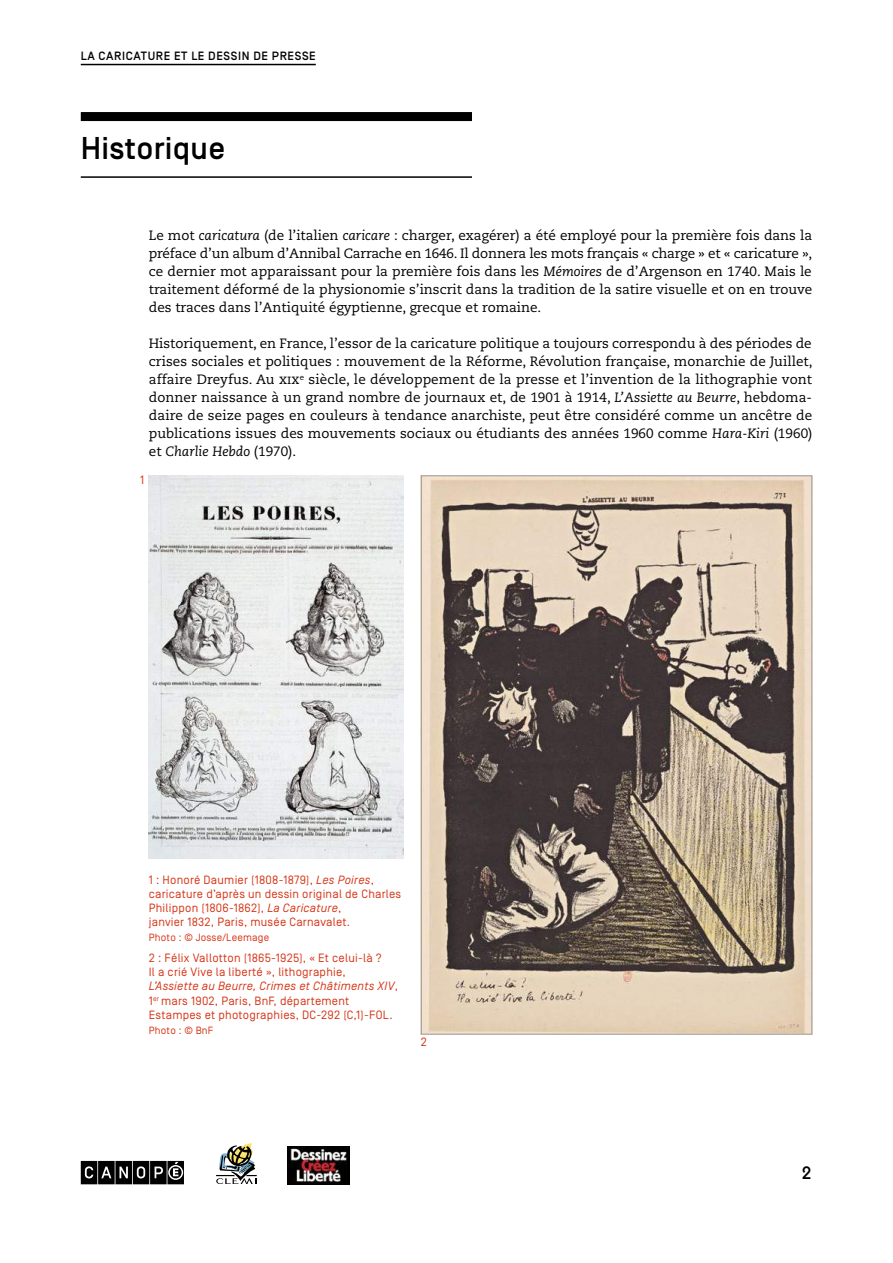
<style>
.page{position:relative;width:893px;height:1263px;background:#fff}
.page>*{position:absolute;margin:0;border:0;box-sizing:border-box;transform-origin:0 0}
.t1{font:500 31.5px "Simplon BP";letter-spacing:.01em;color:#000}
.t2{font:500 18px "Simplon BP Mono";color:#000}
.t3{font:13.5px/18px "Caecilia LT Std";color:#000;text-align:justify}
.t4{font:12px/14.2px "Simplon BP Regular";letter-spacing:.02em;color:#d63517}
.t5{font:500 12px "Simplon BP";letter-spacing:.05em;color:#000}
.t6{font:10.5px "Simplon BP Regular";letter-spacing:.02em;color:#d63517}
.s1{font-style:italic}
</style>
<div class="page">
<hr style="left:81px;top:64px;width:235px;height:1px;background:#000">
<svg style="left:81px;top:1161px;width:103px;height:23px;background:#2f2f2f"></svg>
<img style="left:288px;top:1146px;width:62px;height:38px">
<svg style="left:216px;top:1143px;width:41px;height:41px"></svg>
<div style="left:81px;top:112px;width:391px;height:9px;background:#000"></div>
<hr style="left:81px;top:176px;width:391px;height:2px;background:#000">
<img style="left:149px;top:475px;width:255px;height:383px">
<img style="left:423px;top:477px;width:387px;height:555px">
<p class="t5" style="left:81px;top:49px;width:235px">LA CARICATURE ET LE DESSIN DE PRESSE</p>
<h1 class="t1" style="left:81px;top:130px;width:146px">HISTORIQUE</h1>
<p class="t3" style="left:149px;top:227px;width:665px">Le mot <span class="s1">caricatura</span> (de l’italien <span class="s1">caricare</span> : charger, exagérer) a été employé pour la première fois dans la préface d’un album d’Annibal Carrache en 1646. Il donnera les mots français « charge » et « caricature », ce dernier mot apparaissant pour la première fois dans les <span class="s1">Mémoires</span> de d’Argenson en 1740. Mais le traitement déformé de la physionomie s’inscrit dans la tradition de la satire visuelle et on en trouve des traces dans l’Antiquité égyptienne, grecque et romaine.</p>
<p class="t3" style="left:149px;top:335px;width:665px">Historiquement, en France, l’essor de la caricature politique a toujours correspondu à des périodes de crises sociales et politiques : mouvement de la Réforme, Révolution française, monarchie de Juillet, affaire Dreyfus. Au XIX<sup>e</sup> siècle, le développement de la presse et l’invention de la lithographie vont donner naissance à un grand nombre de journaux et, de 1901 à 1914, <span class="s1">L’Assiette au Beurre</span>, hebdoma&shy;daire de seize pages en couleurs à tendance anarchiste, peut être considéré comme un ancêtre de publications issues des mouvements sociaux ou étudiants des années 1960 comme <span class="s1">Hara-Kiri</span> (1960) et <span class="s1">Charlie Hebdo</span> (1970).</p>
<p class="t4" style="left:140px;top:473px;width:6px">1</p>
<p class="t4" style="left:149px;top:872px;width:254px">1 : Honoré Daumier (1808-1879), <span class="s1">Les Poires</span>, caricature d’après un dessin original de Charles Philippon (1806-1862), <span class="s1">La Caricature</span>,<br>janvier 1832, Paris, musée Carnavalet.</p>
<p class="t6" style="left:149px;top:931px;width:122px">Photo : © Josse/Leemage</p>
<p class="t4" style="left:149px;top:950px;width:251px">2 : Félix Vallotton (1865-1925), « Et celui-là ?<br>Il a crié Vive la liberté », lithographie, <span class="s1">L’Assiette au Beurre, Crimes et Châtiments XIV</span>, 1<sup>er</sup> mars 1902, Paris, BnF, département Estampes et photographies, DC-292 (C,1)-FOL.</p>
<p class="t6" style="left:149px;top:1024px;width:66px">Photo : © BnF</p>
<p class="t4" style="left:421px;top:1034px;width:8px">2</p>
<h2 class="t2" style="left:801px;top:1161px;width:12px">2</h2>
</div>
